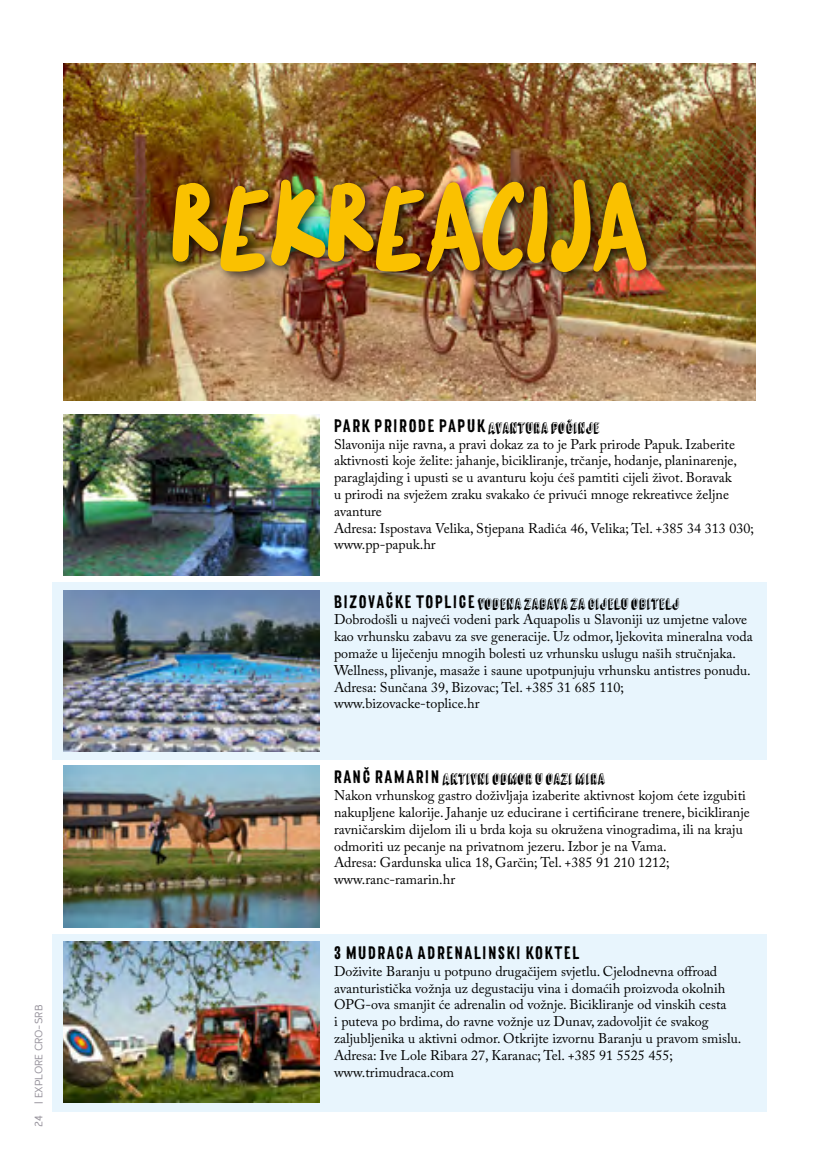
<style>
.page{position:relative;width:819px;height:1166px;background:#fff}
.page>*{position:absolute;margin:0;border:0;box-sizing:border-box;transform-origin:0 0}
.t1{font:126px "Lemon Bird";color:#fac100}
.t2{font:17.5px "Canvas 3 D Sans";color:#000}
.t3{font:14px/16.8px "Adobe Caslon Pro";color:#000}
.t4{font:14px "Canvas 3 D Sans Shadow";color:#000}
.t5{font:12.25px "Calvin";letter-spacing:-.03em;color:#98949d}
.s1{font-family:"Canvas 3 D Sans Shadow";font-size:14px}
.s2{font-family:"Canvas 3 D Sans";font-size:17.5px}
</style>
<div class="page">
<div style="left:52px;top:582px;width:714px;height:178px;background:#e8f5fd"></div>
<div style="left:52px;top:934px;width:714px;height:178px;background:#e8f5fd"></div>
<img style="left:63px;top:63px;width:693px;height:337px">
<img style="left:63px;top:414px;width:256px;height:162px">
<img style="left:63px;top:590px;width:256px;height:161px">
<img style="left:63px;top:766px;width:256px;height:161px">
<img style="left:63px;top:942px;width:256px;height:161px">
<div style="left:166px;top:173px;width:491px;height:112px;background:#000;opacity:.75"></div>
<p class="t5" style="left:33px;top:1126px;width:123px;rotate:-90deg">24 | EXPLORE CRO-SRB</p>
<h1 class="t1" style="left:171px;top:144px;width:478px">REKREACIJA</h1>
<p class="t2" style="left:334px;top:415px;width:269px">PARK PRIRODE PAPUK <span class="s1">AVANTURA POČINJE</span></p>
<p class="t3" style="left:334px;top:435px;width:421px">Slavonija nije ravna, a pravi dokaz za to je Park prirode Papuk. Izaberite aktivnosti koje želite: jahanje, bicikliranje, trčanje, hodanje, planinarenje, paraglajding i upusti se u avanturu koju ćeš pamtiti cijeli život. Boravak<br>u prirodi na svježem zraku svakako će privući mnoge rekreativce željne avanture<br>Adresa: Ispostava Velika, Stjepana Radića 46, Velika; Tel. +385 34 313 030; www.pp-papuk.hr</p>
<p class="t4" style="left:334px;top:594px;width:349px"><span class="s2">BIZOVAČKE TOPLICE</span> VODENA ZABAVA ZA CIJELU OBITELJ</p>
<p class="t3" style="left:334px;top:611px;width:420px">Dobrodošli u najveći vodeni park Aquapolis u Slavoniji uz umjetne valove kao vrhunsku zabavu za sve generacije. Uz odmor, ljekovita mineralna voda pomaže u liječenju mnogih bolesti uz vrhunsku uslugu naših stručnjaka.<br>Wellness, plivanje, masaže i saune upotpunjuju vrhunsku antistres ponudu.<br>Adresa: Sunčana 39, Bizovac; Tel. +385 31 685 110; www.bizovacke-toplice.hr</p>
<p class="t4" style="left:334px;top:770px;width:274px"><span class="s2">RANČ RAMARIN</span> AKTIVNI ODMOR U OAZI MIRA</p>
<p class="t3" style="left:334px;top:787px;width:417px">Nakon vrhunskog gastro doživljaja izaberite aktivnost kojom ćete izgubiti nakupljene kalorije. Jahanje uz educirane i certificirane trenere, bicikliranje ravničarskim dijelom ili u brda koja su okružena vinogradima, ili na kraju odmoriti uz pecanje na privatnom jezeru. Izbor je na Vama.<br>Adresa: Gardunska ulica 18, Garčin; Tel. +385 91 210 1212; www.ranc-ramarin.hr</p>
<p class="t2" style="left:334px;top:942px;width:248px">3 MUDRACA ADRENALINSKI KOKTEL</p>
<p class="t3" style="left:334px;top:962px;width:409px">Doživite Baranju u potpuno drugačijem svjetlu. Cjelodnevna offroad avanturistička vožnja uz degustaciju vina i domaćih proizvoda okolnih OPG-ova smanjit će adrenalin od vožnje. Bicikliranje od vinskih cesta<br>i puteva po brdima, do ravne vožnje uz Dunav, zadovoljit će svakog zaljubljenika u aktivni odmor. Otkrijte izvornu Baranju u pravom smislu.<br>Adresa: Ive Lole Ribara 27, Karanac; Tel. +385 91 5525 455; www.trimudraca.com</p>
</div>
